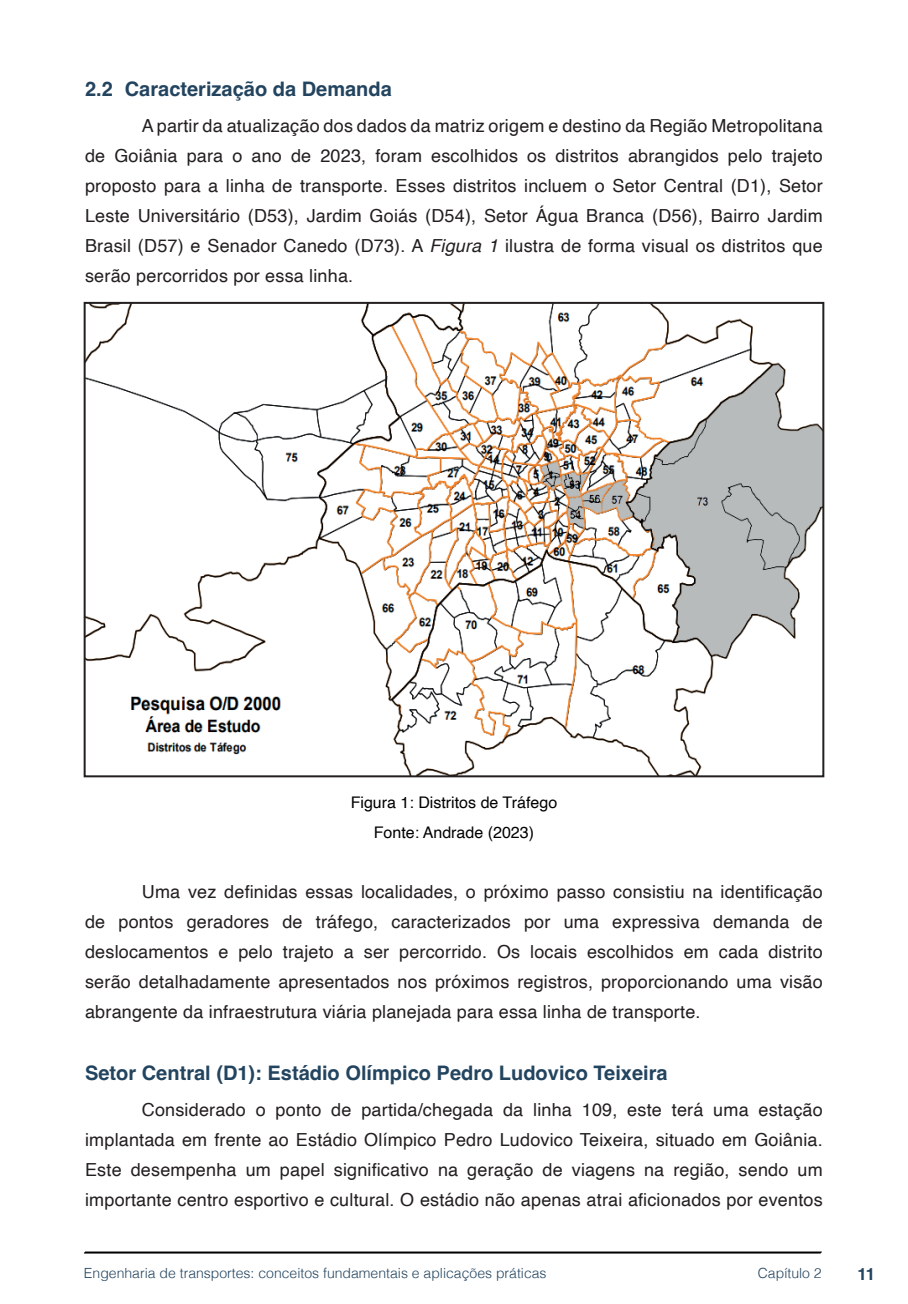
<style>
.page{position:relative;width:908px;height:1304px;background:#fff}
.page>*{position:absolute;margin:0;border:0;box-sizing:border-box;transform-origin:0 0}
.t1{font:700 20px "Helvetica";color:#23445f}
.t2{font:18px/30px "Helvetica";letter-spacing:.01em;color:#231f20;text-align:justify}
.t3{font:700 16.8px "Helvetica";color:#23445f}
.t4{font:16px/30.6px "Helvetica";color:#000;text-align:center}
.t5{font:300 14px "Helvetica";color:#23445f}
.s1{font-style:italic}
</style>
<div class="page">
<svg style="left:84px;top:1251px;width:737px;height:3px;background:#515151"></svg>
<img style="left:87px;top:305px;width:734px;height:469px">
<div style="left:84px;top:302px;width:740px;height:475px;border:2px solid #231f20"></div>
<p class="t1" style="left:85px;top:77px;width:308px">2.2 Caracterização da Demanda</p>
<p class="t2" style="left:85px;top:111px;width:738px;text-indent:57px">A partir da atualização dos dados da matriz origem e destino da Região Metropolitana de Goiânia para o ano de 2023, foram escolhidos os distritos abrangidos pelo trajeto proposto para a linha de transporte. Esses distritos incluem o Setor Central (D1), Setor Leste Universitário (D53), Jardim Goiás (D54), Setor Água Branca (D56), Bairro Jardim Brasil (D57) e Senador Canedo (D73). A <span class="s1">Figura 1</span> ilustra de forma visual os distritos que serão percorridos por essa linha.</p>
<p class="t4" style="left:350px;top:787px;width:208px">Figura 1: Distritos de Tráfego<br>Fonte: Andrade (2023)</p>
<p class="t2" style="left:85px;top:878px;width:738px;text-indent:57px">Uma vez definidas essas localidades, o próximo passo consistiu na identificação de pontos geradores de tráfego, caracterizados por uma expressiva demanda de deslocamentos e pelo trajeto a ser percorrido. Os locais escolhidos em cada distrito serão detalhadamente apresentados nos próximos registros, proporcionando uma visão abrangente da infraestrutura viária planejada para essa linha de transporte.</p>
<p class="t1" style="left:85px;top:1061px;width:583px">Setor Central (D1): Estádio Olímpico Pedro Ludovico Teixeira</p>
<p class="t2" style="left:85px;top:1095px;width:738px;text-indent:57px">Considerado o ponto de partida/chegada da linha 109, este terá uma estação implantada em frente ao Estádio Olímpico Pedro Ludovico Teixeira, situado em Goiânia.<br>Este desempenha um papel significativo na geração de viagens na região, sendo um importante centro esportivo e cultural. O estádio não apenas atrai aficionados por eventos</p>
<p class="t5" style="left:84px;top:1261px;width:464px">Engenharia de transportes: conceitos fundamentais e aplicações práticas</p>
<p class="t5" style="left:757px;top:1261px;width:65px">Capítulo 2</p>
<p class="t3" style="left:857px;top:1264px;width:19px">11</p>
</div>
